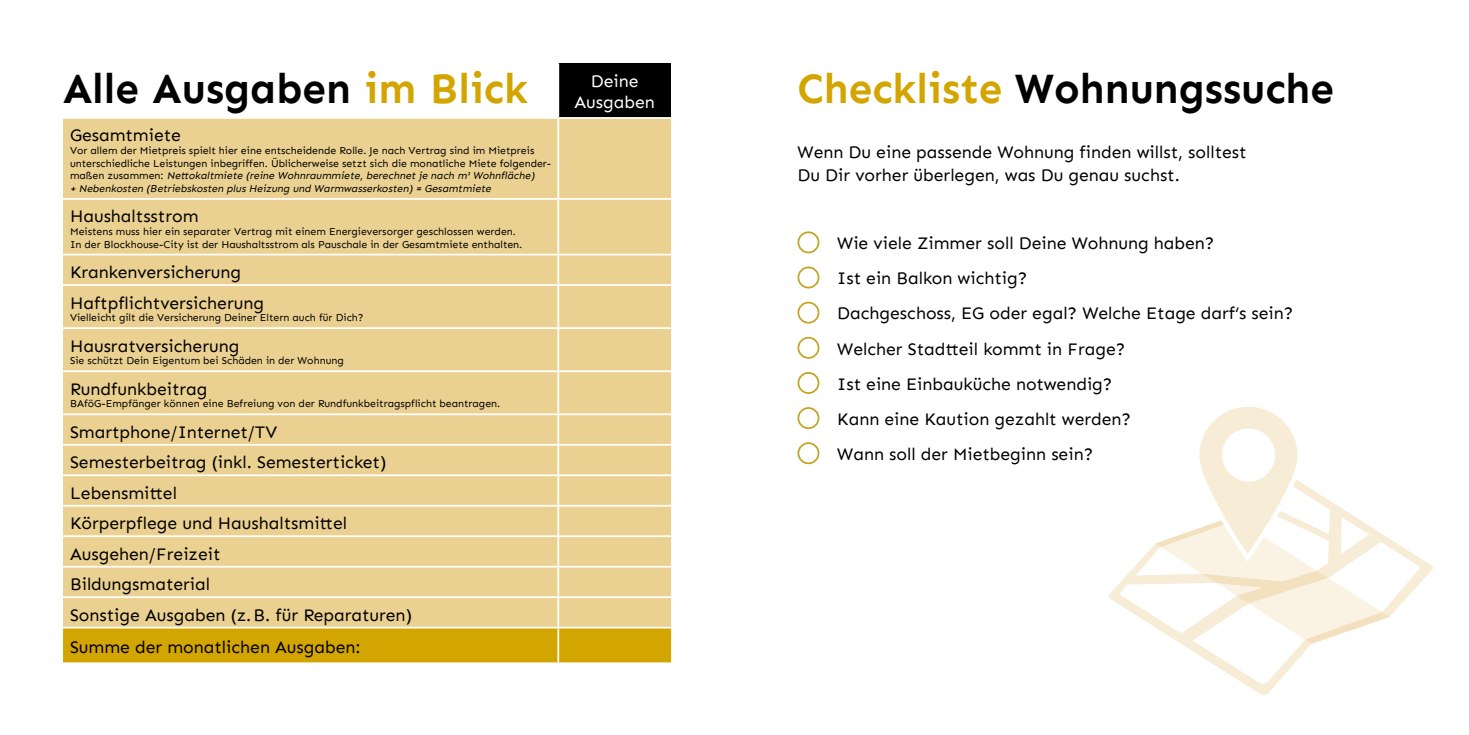
<style>
.page{position:relative;width:1469px;height:735px;background:#fff}
.page>*{position:absolute;margin:0;border:0;box-sizing:border-box;transform-origin:0 0}
.t1{font:700 42px "Sen";color:#000}
.t2{font:17.5px/30.4px "Sen";color:#000}
.t3{font:17.5px/21px "Sen";color:#fff;text-align:center}
.t4{font:10.5px/12.6px "Sen";color:#000}
.s1{color:#d3a500}
.s2{font-style:italic}
</style>
<div class="page">
<div style="left:558px;top:63px;width:113px;height:55px;background:#000"></div>
<div style="left:63px;top:119px;width:608px;height:507px;background:#ebd191"></div>
<div style="left:63px;top:628px;width:608px;height:34px;background:#d3a500"></div>
<hr style="left:557px;top:63px;width:2px;height:54px;background:#fff">
<hr style="left:558px;top:117px;width:113px;height:2px;background:#fff">
<hr style="left:557px;top:119px;width:2px;height:79px;background:#fff">
<hr style="left:63px;top:198px;width:495px;height:2px;background:#fff">
<hr style="left:558px;top:198px;width:113px;height:2px;background:#fff">
<hr style="left:557px;top:200px;width:2px;height:53px;background:#fff">
<hr style="left:63px;top:253px;width:495px;height:2px;background:#fff">
<hr style="left:558px;top:253px;width:113px;height:2px;background:#fff">
<hr style="left:557px;top:255px;width:2px;height:29px;background:#fff">
<hr style="left:63px;top:284px;width:495px;height:2px;background:#fff">
<hr style="left:558px;top:284px;width:113px;height:2px;background:#fff">
<hr style="left:557px;top:286px;width:2px;height:41px;background:#fff">
<hr style="left:63px;top:327px;width:495px;height:2px;background:#fff">
<hr style="left:558px;top:327px;width:113px;height:2px;background:#fff">
<hr style="left:557px;top:329px;width:2px;height:41px;background:#fff">
<hr style="left:63px;top:370px;width:495px;height:2px;background:#fff">
<hr style="left:558px;top:370px;width:113px;height:2px;background:#fff">
<hr style="left:557px;top:372px;width:2px;height:41px;background:#fff">
<hr style="left:63px;top:413px;width:495px;height:2px;background:#fff">
<hr style="left:558px;top:413px;width:113px;height:2px;background:#fff">
<hr style="left:557px;top:415px;width:2px;height:28px;background:#fff">
<hr style="left:63px;top:443px;width:495px;height:2px;background:#fff">
<hr style="left:558px;top:443px;width:113px;height:2px;background:#fff">
<hr style="left:557px;top:445px;width:2px;height:29px;background:#fff">
<hr style="left:63px;top:474px;width:495px;height:2px;background:#fff">
<hr style="left:558px;top:474px;width:113px;height:2px;background:#fff">
<hr style="left:557px;top:476px;width:2px;height:28px;background:#fff">
<hr style="left:63px;top:504px;width:495px;height:2px;background:#fff">
<hr style="left:558px;top:504px;width:113px;height:2px;background:#fff">
<hr style="left:557px;top:506px;width:2px;height:29px;background:#fff">
<hr style="left:63px;top:535px;width:495px;height:1px;background:#fff">
<hr style="left:558px;top:535px;width:113px;height:1px;background:#fff">
<hr style="left:557px;top:536px;width:2px;height:29px;background:#fff">
<hr style="left:63px;top:565px;width:495px;height:2px;background:#fff">
<hr style="left:558px;top:565px;width:113px;height:2px;background:#fff">
<hr style="left:557px;top:567px;width:2px;height:29px;background:#fff">
<hr style="left:63px;top:596px;width:495px;height:1px;background:#fff">
<hr style="left:558px;top:596px;width:113px;height:1px;background:#fff">
<hr style="left:557px;top:597px;width:2px;height:29px;background:#fff">
<hr style="left:557px;top:628px;width:2px;height:34px;background:#fff">
<div style="left:797px;top:231px;width:22px;height:22px;border:2px solid #c4a324;border-radius:50%"></div>
<div style="left:797px;top:266px;width:22px;height:22px;border:2px solid #c4a324;border-radius:50%"></div>
<div style="left:797px;top:301px;width:22px;height:22px;border:2px solid #c4a324;border-radius:50%"></div>
<div style="left:797px;top:336px;width:22px;height:22px;border:2px solid #c4a324;border-radius:50%"></div>
<div style="left:797px;top:372px;width:22px;height:21px;border:2px solid #c4a324;border-radius:50%"></div>
<div style="left:797px;top:407px;width:22px;height:22px;border:2px solid #c4a324;border-radius:50%"></div>
<div style="left:797px;top:442px;width:22px;height:22px;border:2px solid #c4a324;border-radius:50%"></div>
<svg style="left:1108px;top:558px;width:325px;height:137px"></svg>
<svg style="left:1119px;top:406px;width:300px;height:277px"></svg>
<h1 class="t1" style="left:63px;top:64px;width:466px">Alle Ausgaben <span class="s1">im Blick</span></h1>
<h1 class="t1" style="left:797px;top:64px;width:538px"><span class="s1">Checkliste</span> Wohnungssuche</h1>
<h2 class="t2" style="left:797px;top:140px;width:450px;line-height:22.8px">Wenn Du eine passende Wohnung finden willst, solltest<br>Du Dir vorher überlegen, was Du genau suchst.</h2>
<h2 class="t3" style="left:574px;top:70px;width:82px">Deine<br>Ausgaben</h2>
<h2 class="t2" style="left:70px;top:120px;width:112px">Gesamtmiete</h2>
<p class="t4" style="left:70px;top:144px;width:483px">Vor allem der Mietpreis spielt hier eine entscheidende Rolle. Je nach Vertrag sind im Mietpreis unterschiedliche Leistungen inbegriffen. Üblicherweise setzt sich die monatliche Miete folgender&shy;m a ß e n z u s a m m e n : <span class="s2">Nettokaltmiete (reine Wohnraummiete, berechnet je nach m² Wohnfläche)<br>+ Nebenkosten (Betriebskosten plus Heizung und Warmwasserkosten) = Gesamtmiete</span></p>
<h2 class="t2" style="left:70px;top:201px;width:130px">Haushaltsstrom</h2>
<p class="t4" style="left:70px;top:225px;width:454px">Meistens muss hier ein separater Vertrag mit einem Energieversorger geschlossen werden.<br>In der Blockhouse-City ist der Haushaltsstrom als Pauschale in der Gesamtmiete enthalten.</p>
<h2 class="t2" style="left:70px;top:257px;width:195px">Krankenversicherung<br>Haftpflichtversicherung</h2>
<p class="t4" style="left:70px;top:311px;width:295px">Vielleicht gilt die Versicherung Deiner Eltern auch für Dich?</p>
<h2 class="t2" style="left:70px;top:330px;width:171px">Hausratversicherung</h2>
<p class="t4" style="left:70px;top:354px;width:275px">Sie schützt Dein Eigentum bei Schäden in der Wohnung</p>
<h2 class="t2" style="left:70px;top:373px;width:139px">Rundfunkbeitrag</h2>
<p class="t4" style="left:70px;top:397px;width:432px">BAföG-Empfänger können eine Befreiung von der Rundfunkbeitragspflicht beantragen.</p>
<h2 class="t2" style="left:70px;top:416px;width:344px">Smartphone/Internet/TV<br>Semesterbeitrag (inkl. Semesterticket)<br>Lebensmittel<br>Körperpflege und Haushaltsmittel<br>Ausgehen/Freizeit<br>Bildungsmaterial<br>Sonstige Ausgaben (z.B. für Reparaturen)</h2>
<h2 class="t2" style="left:70px;top:631px;width:292px">Summe der monatlichen Ausgaben:</h2>
<p class="t2" style="left:837px;top:225px;width:458px;line-height:35.2px">Wie viele Zimmer soll Deine Wohnung haben?<br>Ist ein Balkon wichtig?<br>Dachgeschoss, EG oder egal? Welche Etage darf‘s sein?<br>Welcher Stadtteil kommt in Frage?<br>Ist eine Einbauküche notwendig?<br>Kann eine Kaution gezahlt werden?<br>Wann soll der Mietbeginn sein?</p>
</div>
